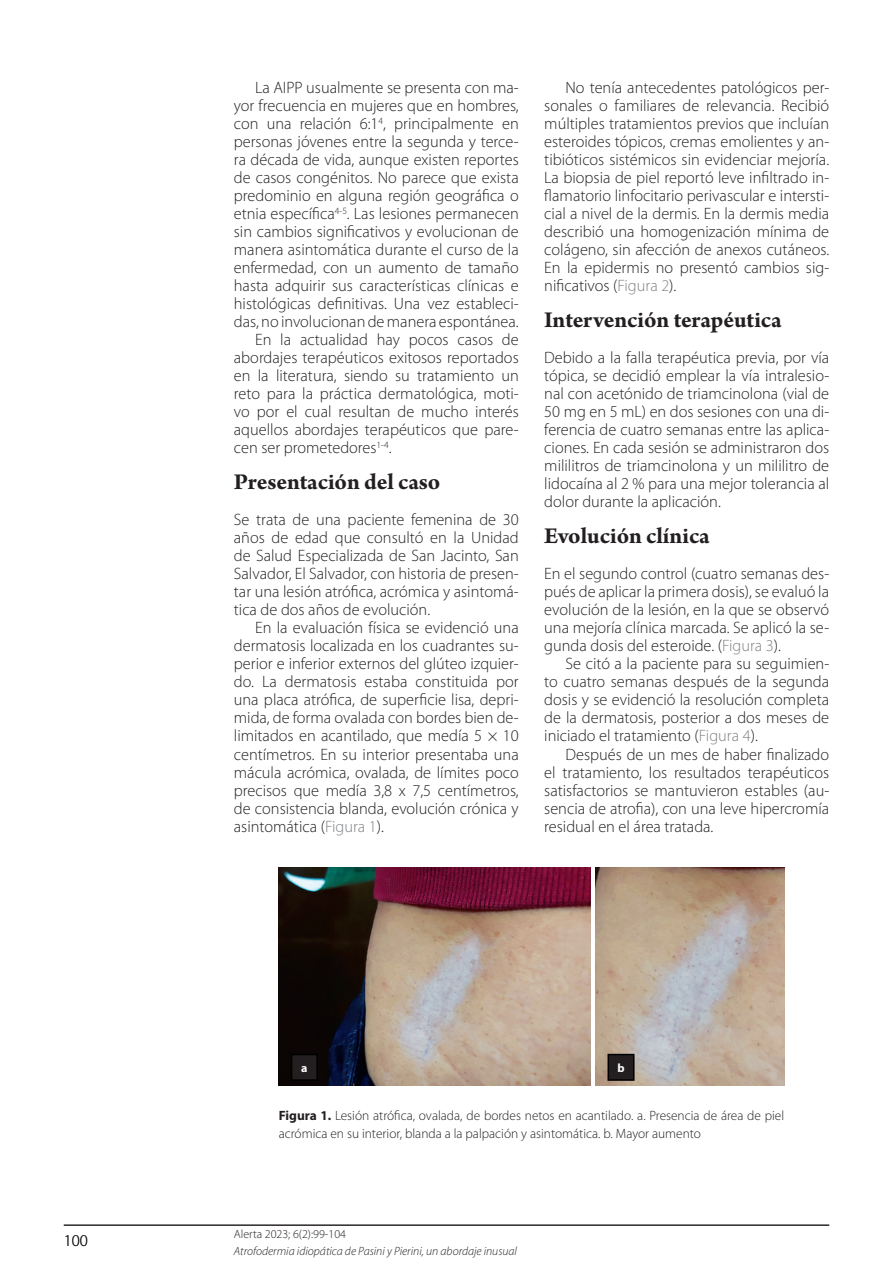
<style>
.page{position:relative;width:893px;height:1276px;background:#fff}
.page>*{position:absolute;margin:0;border:0;box-sizing:border-box;transform-origin:0 0}
.TITULO{font:700 24px "Arno Pro";letter-spacing:-.005em;color:#231f20}
.Segundo_parrafo{font:300 16.5px/18px "Myriad Pro";color:#231f20;text-align:justify}
.Primer_parrafo{font:300 16.5px/18px "Myriad Pro";color:#231f20;text-align:justify}
.Figura__Tabla__Titulo{font:300 13.5px/18px "Myriad Pro";color:#231f20}
.t1{font:italic 300 12px "Myriad Pro";color:#231f20}
.t2{font:300 12px "Myriad Pro";color:#231f20}
.t3{font:700 12px "Myriad Pro";color:#fff}
.s1{color:#808285}
.s2{font-weight:700}
</style>
<div class="page">
<hr style="left:64px;top:1224px;width:765px;height:1px;background:#231f20">
<img style="left:595px;top:867px;width:189px;height:218px">
<img style="left:279px;top:867px;width:312px;height:218px">
<div style="left:292px;top:1054px;width:25px;height:26px;background:#231f20"></div>
<div style="left:291px;top:1053px;width:27px;height:27px;border:2px solid #000"></div>
<div style="left:608px;top:1054px;width:26px;height:26px;background:#231f20"></div>
<div style="left:607px;top:1053px;width:27px;height:27px;border:2px solid #000"></div>
<p class="Segundo_parrafo" style="left:234px;top:79px;width:286px;text-indent:21px">La AIPP usualmente se presenta con ma&shy;yor frecuencia en mujeres que en hombres, con una relación 6:1<sup>4</sup>, principalmente en personas jóvenes entre la segunda y terce&shy;ra década de vida, aunque existen reportes de casos congénitos. No parece que exista predominio en alguna región geográfica o etnia específica<sup>4-5</sup>. Las lesiones permanecen sin cambios significativos y evolucionan de manera asintomática durante el curso de la enfermedad, con un aumento de tamaño hasta adquirir sus características clínicas e histológicas definitivas. Una vez estableci&shy;das, no involucionan de manera espontánea.</p>
<p class="Segundo_parrafo" style="left:234px;top:331px;width:286px;text-indent:21px">En la actualidad hay pocos casos de abordajes terapéuticos exitosos reportados en la literatura, siendo su tratamiento un reto para la práctica dermatológica, moti&shy;vo por el cual resultan de mucho interés aquellos abordajes terapéuticos que pare&shy;cen ser prometedores<sup>1-4</sup>.</p>
<p class="TITULO" style="left:234px;top:468px;width:208px">Presentación del caso</p>
<p class="Primer_parrafo" style="left:234px;top:511px;width:286px">Se trata de una paciente femenina de 30 años de edad que consultó en la Unidad de Salud Especializada de San Jacinto, San Salvador, El Salvador, con historia de presen&shy;tar una lesión atrófica, acrómica y asintomá&shy;tica de dos años de evolución.</p>
<p class="Segundo_parrafo" style="left:234px;top:619px;width:286px;text-indent:21px">En la evaluación física se evidenció una dermatosis localizada en los cuadrantes su&shy;perior e inferior externos del glúteo izquier&shy;do. La dermatosis estaba constituida por una placa atrófica, de superficie lisa, depri&shy;mida, de forma ovalada con bordes bien de&shy;limitados en acantilado, que medía 5 × 10 centímetros. En su interior presentaba una mácula acrómica, ovalada, de límites poco precisos que medía 3,8 x 7,5 centímetros, de consistencia blanda, evolución crónica y asintomática (<span class="s1">Figura 1</span>).</p>
<p class="Segundo_parrafo" style="left:544px;top:79px;width:286px;text-indent:21px">No tenía antecedentes patológicos per&shy;sonales o familiares de relevancia. Recibió múltiples tratamientos previos que incluían esteroides tópicos, cremas emolientes y an&shy;tibióticos sistémicos sin evidenciar mejoría.<br>La biopsia de piel reportó leve infiltrado in&shy;flamatorio linfocitario perivascular e intersti&shy;cial a nivel de la dermis. En la dermis media describió una homogenización mínima de colágeno, sin afección de anexos cutáneos.<br>En la epidermis no presentó cambios sig&shy;nificativos (<span class="s1">Figura 2</span>).</p>
<p class="TITULO" style="left:544px;top:306px;width:239px">Intervención terapéutica</p>
<p class="Primer_parrafo" style="left:544px;top:349px;width:286px">Debido a la falla terapéutica previa, por vía tópica, se decidió emplear la vía intralesio&shy;nal con acetónido de triamcinolona (vial de 50 mg en 5 mL) en dos sesiones con una di&shy;ferencia de cuatro semanas entre las aplica&shy;ciones. En cada sesión se administraron dos mililitros de triamcinolona y un mililitro de lidocaína al 2 % para una mejor tolerancia al dolor durante la aplicación.</p>
<p class="TITULO" style="left:544px;top:522px;width:167px">Evolución clínica</p>
<p class="Primer_parrafo" style="left:544px;top:565px;width:286px">En el segundo control (cuatro semanas des&shy;pués de aplicar la primera dosis), se evaluó la evolución de la lesión, en la que se observó una mejoría clínica marcada. Se aplicó la se&shy;gunda dosis del esteroide. (<span class="s1">Figura 3</span>).</p>
<p class="Segundo_parrafo" style="left:544px;top:655px;width:286px;text-indent:21px">Se citó a la paciente para su seguimien&shy;to cuatro semanas después de la segunda dosis y se evidenció la resolución completa de la dermatosis, posterior a dos meses de iniciado el tratamiento (<span class="s1">Figura 4</span>).</p>
<p class="Segundo_parrafo" style="left:544px;top:745px;width:286px;text-indent:21px">Después de un mes de haber finalizado el tratamiento, los resultados terapéuticos satisfactorios se mantuvieron estables (au&shy;sencia de atrofia), con una leve hipercromía residual en el área tratada.</p>
<p class="t3" style="left:301px;top:1060px;width:8px">a</p>
<p class="t3" style="left:617px;top:1060px;width:9px">b</p>
<p class="Figura__Tabla__Titulo" style="left:279px;top:1106px;width:507px"><span class="s2">Figura 1.</span> Lesión atrófica, ovalada, de bordes netos en acantilado. a. Presencia de área de piel acrómica en su interior, blanda a la palpación y asintomática. b. Mayor aumento</p>
<p class="Segundo_parrafo" style="left:64px;top:1231px;width:26px">100</p>
<p class="t2" style="left:234px;top:1227px;width:114px">Alerta 2023; 6(2):99-104</p>
<p class="t1" style="left:234px;top:1243px;width:285px">Atrofodermia idiopática de Pasini y Pierini, un abordaje inusual</p>
</div>
